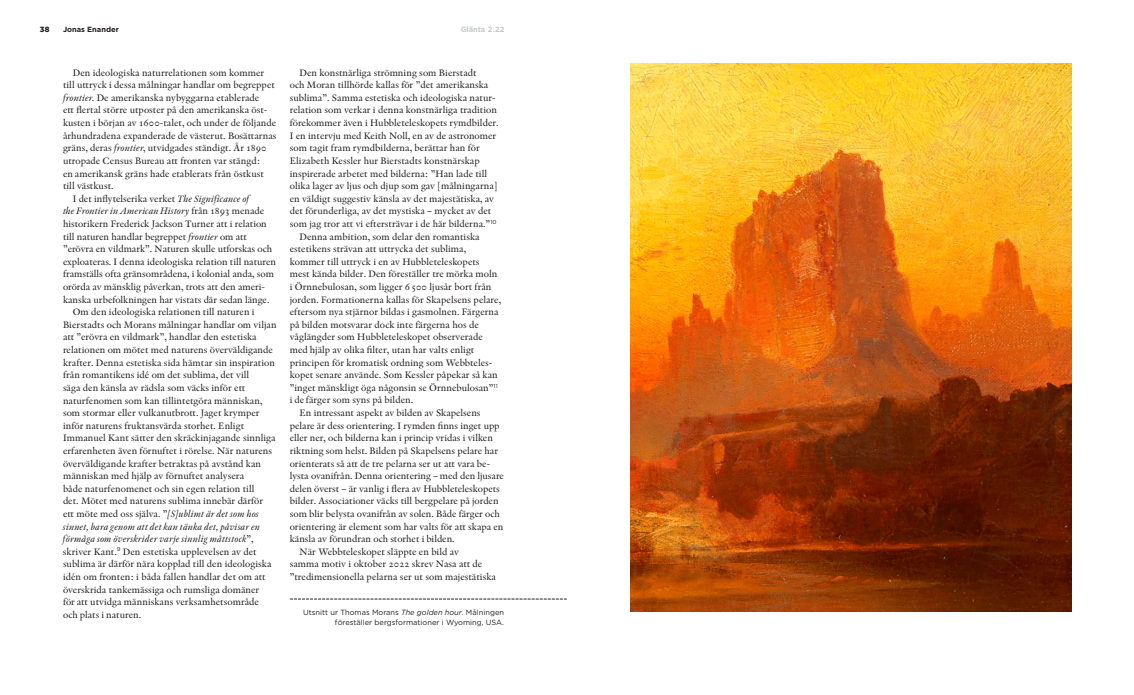
<style>
.page{position:relative;width:1134px;height:695px;background:#fff}
.page>*{position:absolute;margin:0;border:0;box-sizing:border-box;transform-origin:0 0}
.t1{font:9.8px "Indigo Antiqua Pro Text";color:#231f20}
.t2{font:italic 9.8px "Indigo Antiqua Pro Text";letter-spacing:.015em;color:#231f20}
.t3{font:7.5px/9.4px "Gotham HTF";color:#231f20;text-align:right}
.t4{font:700 7.5px "Gotham HTF";color:#231f20}
.t5{font:700 7.5px "Gotham HTF";letter-spacing:-.005em;color:#c7c8ca}
.t6{font:900 7.5px "Gotham HTF";color:#231f20}
.s1{font-style:italic}
.s2{font-style:normal}
</style>
<div class="page">
<img style="left:630px;top:63px;width:441px;height:549px">
<svg style="left:290px;top:598px;width:277px;height:1px"></svg>
<p class="t6" style="left:40px;top:25px;width:11px">38</p>
<p class="t4" style="left:63px;top:25px;width:57px">Jonas Enander</p>
<p class="t5" style="left:461px;top:25px;width:45px">Glänta 2.22</p>
<p class="t1" style="left:73px;top:67px;width:193px">Den ideologiska naturrelationen som kommer</p>
<p class="t1" style="left:63px;top:79px;width:213px">till uttryck i dessa målningar handlar om begreppet</p>
<p class="t1" style="left:63px;top:92px;width:198px"><span class="s1">frontier</span>. De amerikanska nybyggarna etablerade</p>
<p class="t1" style="left:63px;top:104px;width:205px">ett flertal större utposter på den amerikanska öst-</p>
<p class="t1" style="left:63px;top:117px;width:215px">kusten i början av 1600-talet, och under de följande</p>
<p class="t1" style="left:63px;top:130px;width:215px">århundradena expanderade de västerut. Bosättarnas</p>
<p class="t1" style="left:63px;top:142px;width:205px">gräns, deras <span class="s1">frontier</span>, utvidgades ständigt. År 1890</p>
<p class="t1" style="left:63px;top:155px;width:199px">utropade Census Bureau att fronten var stängd:</p>
<p class="t1" style="left:63px;top:167px;width:202px">en amerikansk gräns hade etablerats från östkust</p>
<p class="t1" style="left:63px;top:180px;width:52px">till västkust.</p>
<p class="t1" style="left:73px;top:193px;width:178px">I det inflytelserika verket <span class="s1">The Significance of</span></p>
<p class="t2" style="left:63px;top:205px;width:203px">the Frontier in American History <span class="s2">från 1893 menade</span></p>
<p class="t1" style="left:63px;top:218px;width:205px">historikern Frederick Jackson Turner att i relation</p>
<p class="t1" style="left:63px;top:230px;width:185px">till naturen handlar begreppet <span class="s1">frontier</span> om att</p>
<p class="t1" style="left:63px;top:243px;width:211px">”erövra en vildmark”. Naturen skulle utforskas och</p>
<p class="t1" style="left:63px;top:256px;width:215px">exploateras. I denna ideologiska relation till naturen</p>
<p class="t1" style="left:63px;top:268px;width:213px">framställs ofta gränsområdena, i kolonial anda, som</p>
<p class="t1" style="left:63px;top:281px;width:204px">orörda av mänsklig påverkan, trots att den ameri-</p>
<p class="t1" style="left:63px;top:293px;width:208px">kanska urbefolkningen har vistats där sedan länge.</p>
<p class="t1" style="left:73px;top:306px;width:183px">Om den ideologiska relationen till naturen i</p>
<p class="t1" style="left:63px;top:319px;width:215px">Bierstadts och Morans målningar handlar om viljan</p>
<p class="t1" style="left:63px;top:331px;width:195px">att ”erövra en vildmark”, handlar den estetiska</p>
<p class="t1" style="left:63px;top:344px;width:211px">relationen om mötet med naturens överväldigande</p>
<p class="t1" style="left:63px;top:356px;width:213px">krafter. Denna estetiska sida hämtar sin inspiration</p>
<p class="t1" style="left:63px;top:369px;width:188px">från romantikens idé om det sublima, det vill</p>
<p class="t1" style="left:63px;top:382px;width:184px">säga den känsla av rädsla som väcks inför ett</p>
<p class="t1" style="left:63px;top:394px;width:201px">naturfenomen som kan tillintetgöra människan,</p>
<p class="t1" style="left:63px;top:407px;width:198px">som stormar eller vulkanutbrott. Jaget krymper</p>
<p class="t1" style="left:63px;top:419px;width:183px">inför naturens fruktansvärda storhet. Enligt</p>
<p class="t1" style="left:63px;top:432px;width:214px">Immanuel Kant sätter den skräckinjagande sinnliga</p>
<p class="t1" style="left:63px;top:445px;width:211px">erfarenheten även förnuftet i rörelse. När naturens</p>
<p class="t1" style="left:63px;top:457px;width:200px">överväldigande krafter betraktas på avstånd kan</p>
<p class="t1" style="left:63px;top:470px;width:183px">människan med hjälp av förnuftet analysera</p>
<p class="t1" style="left:63px;top:482px;width:193px">både naturfenomenet och sin egen relation till</p>
<p class="t1" style="left:63px;top:495px;width:202px">det. Mötet med naturens sublima innebär därför</p>
<p class="t1" style="left:63px;top:508px;width:197px">ett möte med oss själva. ”<span class="s1">[S]ublimt är det som hos</span></p>
<p class="t2" style="left:63px;top:520px;width:199px">sinnet, bara genom att det kan tänka det, påvisar en</p>
<p class="t2" style="left:63px;top:533px;width:192px">förmåga som överskrider varje sinnlig måttstock<span class="s2">”,</span></p>
<p class="t1" style="left:63px;top:545px;width:195px">skriver Kant.<sup>9</sup> Den estetiska upplevelsen av det</p>
<p class="t1" style="left:63px;top:558px;width:210px">sublima är därför nära kopplad till den ideologiska</p>
<p class="t1" style="left:63px;top:571px;width:204px">idén om fronten: i båda fallen handlar det om att</p>
<p class="t1" style="left:63px;top:583px;width:198px">överskrida tankemässiga och rumsliga domäner</p>
<p class="t1" style="left:63px;top:596px;width:198px">för att utvidga människans verksamhetsområde</p>
<p class="t1" style="left:63px;top:608px;width:80px">och plats i naturen.</p>
<p class="t1" style="left:300px;top:67px;width:179px">Den konstnärliga strömning som Bierstadt</p>
<p class="t1" style="left:290px;top:79px;width:200px">och Moran tillhörde kallas för ”det amerikanska</p>
<p class="t1" style="left:290px;top:92px;width:208px">sublima”. Samma estetiska och ideologiska natur-</p>
<p class="t1" style="left:290px;top:104px;width:209px">relation som verkar i denna konstnärliga tradition</p>
<p class="t1" style="left:290px;top:117px;width:210px">förekommer även i Hubbleteleskopets rymdbilder.</p>
<p class="t1" style="left:290px;top:130px;width:208px">I en intervju med Keith Noll, en av de astronomer</p>
<p class="t1" style="left:290px;top:142px;width:192px">som tagit fram rymdbilderna, berättar han för</p>
<p class="t1" style="left:290px;top:155px;width:191px">Elizabeth Kessler hur Bierstadts konstnärskap</p>
<p class="t1" style="left:290px;top:167px;width:199px">inspirerade arbetet med bilderna: ”Han lade till</p>
<p class="t1" style="left:290px;top:180px;width:209px">olika lager av ljus och djup som gav [målningarna]</p>
<p class="t1" style="left:290px;top:193px;width:206px">en väldigt suggestiv känsla av det majestätiska, av</p>
<p class="t1" style="left:290px;top:205px;width:203px">det förunderliga, av det mystiska – mycket av det</p>
<p class="t1" style="left:290px;top:218px;width:208px">som jag tror att vi eftersträvar i de här bilderna.”<sup>10</sup></p>
<p class="t1" style="left:300px;top:230px;width:182px">Denna ambition, som delar den romantiska</p>
<p class="t1" style="left:290px;top:243px;width:178px">estetikens strävan att uttrycka det sublima,</p>
<p class="t1" style="left:290px;top:256px;width:191px">kommer till uttryck i en av Hubbleteleskopets</p>
<p class="t1" style="left:290px;top:268px;width:209px">mest kända bilder. Den föreställer tre mörka moln</p>
<p class="t1" style="left:290px;top:281px;width:203px">i Örnnebulosan, som ligger 6500 ljusår bort från</p>
<p class="t1" style="left:290px;top:293px;width:213px">jorden. Formationerna kallas för Skapelsens pelare,</p>
<p class="t1" style="left:290px;top:306px;width:210px">eftersom nya stjärnor bildas i gasmolnen. Färgerna</p>
<p class="t1" style="left:290px;top:319px;width:190px">på bilden motsvarar dock inte färgerna hos de</p>
<p class="t1" style="left:290px;top:331px;width:195px">våglängder som Hubbleteleskopet observerade</p>
<p class="t1" style="left:290px;top:344px;width:186px">med hjälp av olika filter, utan har valts enligt</p>
<p class="t1" style="left:290px;top:356px;width:204px">principen för kromatisk ordning som Webbteles-</p>
<p class="t1" style="left:290px;top:369px;width:210px">kopet senare använde. Som Kessler påpekar så kan</p>
<p class="t1" style="left:290px;top:382px;width:210px">”inget mänskligt öga någonsin se Örnnebulosan”<sup>11</sup></p>
<p class="t1" style="left:290px;top:394px;width:125px">i de färger som syns på bilden.</p>
<p class="t1" style="left:300px;top:407px;width:182px">En intressant aspekt av bilden av Skapelsens</p>
<p class="t1" style="left:290px;top:419px;width:211px">pelare är dess orientering. I rymden finns inget upp</p>
<p class="t1" style="left:290px;top:432px;width:205px">eller ner, och bilderna kan i princip vridas i vilken</p>
<p class="t1" style="left:290px;top:445px;width:210px">riktning som helst. Bilden på Skapelsens pelare har</p>
<p class="t1" style="left:290px;top:457px;width:202px">orienterats så att de tre pelarna ser ut att vara be-</p>
<p class="t1" style="left:290px;top:470px;width:216px">lysta ovanifrån. Denna orientering – med den ljusare</p>
<p class="t1" style="left:290px;top:482px;width:212px">delen överst – är vanlig i flera av Hubbleteleskopets</p>
<p class="t1" style="left:290px;top:495px;width:210px">bilder. Associationer väcks till bergpelare på jorden</p>
<p class="t1" style="left:290px;top:508px;width:212px">som blir belysta ovanifrån av solen. Både färger och</p>
<p class="t1" style="left:290px;top:520px;width:215px">orientering är element som har valts för att skapa en</p>
<p class="t1" style="left:290px;top:533px;width:166px">känsla av förundran och storhet i bilden.</p>
<p class="t1" style="left:300px;top:545px;width:161px">När Webbteleskopet släppte en bild av</p>
<p class="t1" style="left:290px;top:558px;width:194px">samma motiv i oktober 2022 skrev Nasa att de</p>
<p class="t1" style="left:290px;top:571px;width:208px">”tredimensionella pelarna ser ut som majestätiska</p>
<p class="t3" style="left:303px;top:607px;width:202px">Utsnitt ur Thomas Morans <span class="s1">The golden hour</span>. Målningen föreställer bergsformationer i Wyoming, USA.</p>
</div>
